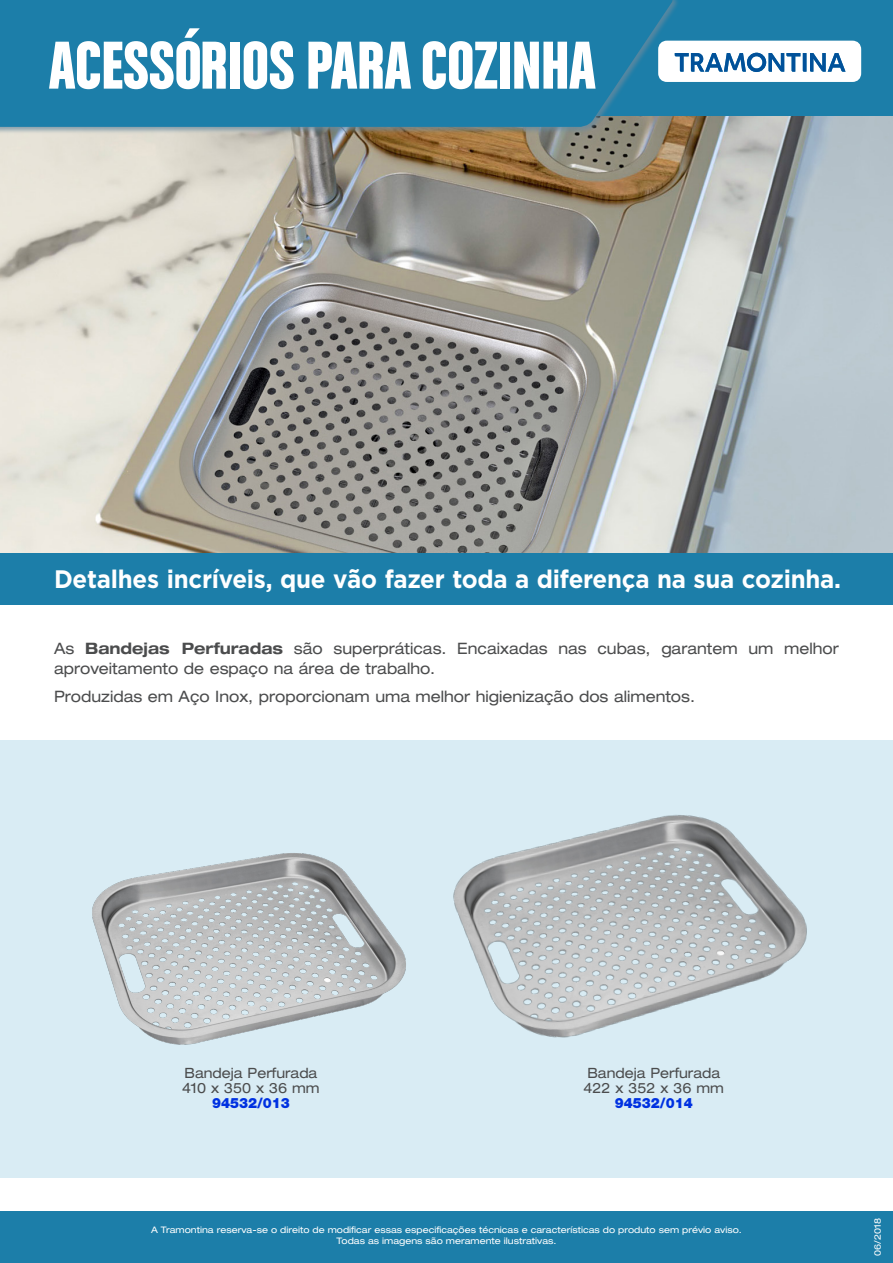
<style>
.page{position:relative;width:893px;height:1263px;background:#fff}
.page>*{position:absolute;margin:0;border:0;box-sizing:border-box;transform-origin:0 0}
.t1{font:72px "Chalet Comprime Hong Kong Eighty";color:#fff}
.t2{font:700 25.35px "Gotham";letter-spacing:-.01em;color:#fff;scale:.95 1}
.t3{font:expanded 15.75px/19.5px "Helvetica Neue LT Pro";color:#4b4c4d;scale:.95 1}
.t4{font:expanded 14.1px "Helvetica Neue LT Pro";color:#4b4c4d;scale:.95 1}
.t5{font:900 14.1px "Helvetica Neue LT Pro";color:#0031e1;scale:.95 1}
.t6{font:expanded 9px "Helvetica Neue LT Pro";color:#fff}
.s1{font-weight:700}
</style>
<div class="page">
<div style="left:0;top:741px;width:893px;height:437px;background:#d9ecf4"></div>
<img style="left:0;top:116px;width:893px;height:437px">
<div style="left:538px;top:0;width:355px;height:116px;background:#1c7ea9"></div>
<div style="left:0;top:0;width:680px;height:134px;background:#698a9e;opacity:.75"></div>
<div style="left:0;top:0;width:676px;height:127px;background:#1c7ea9"></div>
<svg style="left:658px;top:41px;width:203px;height:41px;background:#ccddeb"></svg>
<div style="left:0;top:1211px;width:893px;height:52px;background:#1c7ea9"></div>
<div style="left:0;top:553px;width:893px;height:52px;background:#1c7ea9"></div>
<img style="left:92px;top:853px;width:314px;height:192px">
<img style="left:453px;top:815px;width:354px;height:223px">
<p class="t1" style="left:49px;top:23px;width:548px">ACESSÓRIOS PARA COZINHA</p>
<p class="t2" style="left:54px;top:565px;width:830px">Detalhes incríveis, que vão fazer toda a diferença na sua cozinha.</p>
<p class="t3" style="left:54px;top:639px;width:828px">As <span class="s1">Bandejas Perfuradas</span> são superpráticas. Encaixadas nas cubas, garantem um melhor aproveitamento de espaço na área de trabalho.</p>
<p class="t3" style="left:54px;top:686px;width:676px">Produzidas em Aço Inox, proporcionam uma melhor higienização dos alimentos.</p>
<p class="t4" style="left:185px;top:1065px;width:141px">Bandeja Perfurada</p>
<p class="t4" style="left:182px;top:1080px;width:146px">410 x 350 x 36 mm</p>
<p class="t5" style="left:212px;top:1094px;width:83px">94532/013</p>
<p class="t4" style="left:587px;top:1065px;width:141px">Bandeja Perfurada</p>
<p class="t4" style="left:584px;top:1080px;width:149px">422 x 352 x 36 mm</p>
<p class="t5" style="left:615px;top:1094px;width:83px">94532/014</p>
<p class="t6" style="left:151px;top:1224px;width:592px">A Tramontina reserva-se o direito de modificar essas especificações técnicas e características do produto sem prévio aviso.</p>
<p class="t6" style="left:336px;top:1235px;width:222px">Todas as imagens são meramente ilustrativas.</p>
<p class="t6" style="left:872px;top:1256px;width:39px;rotate:-90deg">06/2018</p>
</div>
